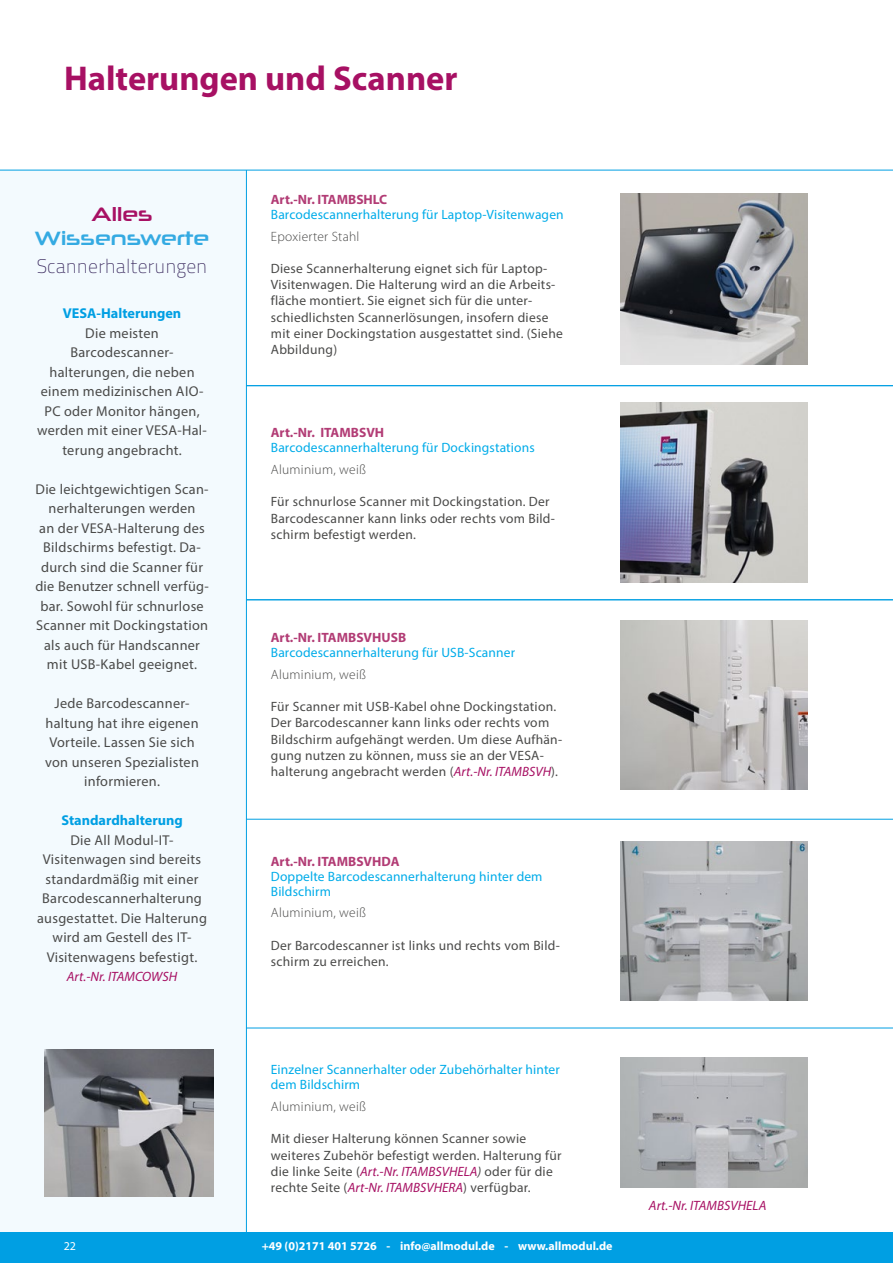
<style>
.page{position:relative;width:893px;height:1263px;background:#fff}
.page>*{position:absolute;margin:0;border:0;box-sizing:border-box;transform-origin:0 0}
.Kleinere_topkop{font:700 34.5px "Myriad Pro";color:#a71063}
.Subtitel_zijkant{font:19.5px "Titillium Text 25 L 1 wt";color:#36255b}
.t1{font:19.5px/23.4px "Neuropolitical Rg";color:#34aae2;text-align:center}
.Zijkant_plt_txt{font:14.25px/19.5px "Myriad Pro";letter-spacing:.02em;color:#4a4a49;text-align:center}
.Zijkant_plt_txt-2{font:700 14.25px "Myriad Pro";color:#009fe3}
.Zijkant_kopje{font:700 14.25px "Myriad Pro";color:#009fe3}
.Platte_tekst{font:13.5px/16.2px "Myriad Pro";letter-spacing:.02em;color:#4a4a49}
.Titel{font:13.5px/15px "Myriad Pro";letter-spacing:.01em;color:#00ace9}
.Light_plt_txt{font:300 13.5px "Myriad Pro";letter-spacing:.02em;color:#4a4a49}
.Art_nr{font:700 13.5px "Myriad Pro";color:#b23c75}
.Platte_tekst-2{font:italic 13.5px "Myriad Pro";color:#a71063}
.Zijkant_plt_txt-3{font:italic 13.5px "Myriad Pro";color:#a71063}
.t2{font:700 12px "Myriad Pro";color:#fff}
.t3{font:12px "Myriad Pro";color:#fff}
.s1{color:#a71063}
.s2{font-style:italic;color:#a71063}
.s3{font-style:italic}
</style>
<div class="page">
<div style="left:0;top:170px;width:246px;height:1074px;background:#f3fafe"></div>
<hr style="left:0;top:170px;width:893px;height:1px;background:#009fe3">
<img style="left:621px;top:193px;width:187px;height:171px">
<hr style="left:246px;top:819px;width:647px;height:1px;background:#009fe3">
<hr style="left:246px;top:1028px;width:647px;height:1px;background:#009fe3">
<img style="left:621px;top:402px;width:187px;height:181px">
<img style="left:621px;top:621px;width:187px;height:168px">
<img style="left:621px;top:842px;width:187px;height:158px">
<img style="left:621px;top:1058px;width:187px;height:130px">
<hr style="left:246px;top:599px;width:647px;height:1px;background:#009fe3">
<hr style="left:246px;top:385px;width:647px;height:1px;background:#009fe3">
<img style="left:44px;top:1049px;width:169px;height:147px">
<div style="left:0;top:1232px;width:893px;height:31px;background:#009fe3"></div>
<hr style="left:246px;top:170px;width:1px;height:1074px;background:#009fe3">
<p class="Kleinere_topkop" style="left:64px;top:56px;width:395px">Halterungen und Scanner</p>
<p class="t1" style="left:35px;top:202px;width:176px"><span class="s1">Alles<br></span>Wissenswerte</p>
<p class="Subtitel_zijkant" style="left:37px;top:253px;width:172px">Scannerhalterungen</p>
<p class="Zijkant_kopje" style="left:63px;top:304px;width:120px">VESA-Halterungen</p>
<p class="Zijkant_plt_txt" style="left:37px;top:323px;width:171px">Die meisten<br>Barcodescanner&shy;halterungen, die neben einem medizinischen AIO-<br>PC oder Monitor hängen, werden mit einer VESA-Hal&shy;terung angebracht.</p>
<p class="Zijkant_plt_txt" style="left:35px;top:479px;width:175px">Die leichtgewichtigen Scan&shy;nerhalterungen werden<br>an der VESA-Halterung des<br>Bildschirms befestigt. Da&shy;durch sind die Scanner für die Benutzer schnell verfüg&shy;bar. Sowohl für schnurlose<br>Scanner mit Dockingstation als auch für Handscanner mit USB-Kabel geeignet.</p>
<p class="Zijkant_plt_txt" style="left:45px;top:694px;width:155px">Jede Barcodescanner&shy;haltung hat ihre eigenen<br>Vorteile. Lassen Sie sich von unseren Spezialisten informieren.</p>
<p class="Zijkant_plt_txt-2" style="left:61px;top:811px;width:123px">Standardhalterung</p>
<p class="Zijkant_plt_txt" style="left:37px;top:830px;width:171px">Die All Modul-IT-<br>Visitenwagen sind bereits standardmäßig mit einer<br>Barcodescannerhalterung ausgestattet. Die Halterung wird am Gestell des IT-<br>Visitenwagens befestigt.</p>
<p class="Zijkant_plt_txt-3" style="left:67px;top:968px;width:112px">Art.-Nr. ITAMCOWSH</p>
<p class="Art_nr" style="left:271px;top:190px;width:118px">Art.-Nr. ITAMBSHLC</p>
<p class="Titel" style="left:271px;top:207px;width:294px">Barcodescannerhalterung für Laptop-Visitenwagen</p>
<p class="Light_plt_txt" style="left:271px;top:228px;width:90px">Epoxierter Stahl</p>
<p class="Platte_tekst" style="left:271px;top:260px;width:293px">Diese Scannerhalterung eignet sich für Laptop-Visitenwagen. Die Halterung wird an die Arbeits&shy;fläche montiert. Sie eignet sich für die unter&shy;schiedlichsten Scannerlösungen, insofern diese mit einer Dockingstation ausgestattet sind. (Siehe Abbildung)</p>
<p class="Art_nr" style="left:271px;top:424px;width:115px">Art.-Nr. ITAMBSVH</p>
<p class="Titel" style="left:271px;top:440px;width:265px">Barcodescannerhalterung für Dockingstations</p>
<p class="Light_plt_txt" style="left:271px;top:461px;width:97px">Aluminium, weiß</p>
<p class="Platte_tekst" style="left:271px;top:494px;width:286px">Für schnurlose Scanner mit Dockingstation. Der<br>Barcodescanner kann links oder rechts vom Bild&shy;schirm befestigt werden.</p>
<p class="Art_nr" style="left:271px;top:629px;width:137px">Art.-Nr. ITAMBSVHUSB</p>
<p class="Titel" style="left:271px;top:645px;width:246px">Barcodescannerhalterung für USB-Scanner</p>
<p class="Light_plt_txt" style="left:271px;top:666px;width:97px">Aluminium, weiß</p>
<p class="Platte_tekst" style="left:271px;top:698px;width:293px">Für Scanner mit USB-Kabel ohne Dockingstation.<br>Der Barcodescanner kann links oder rechts vom Bildschirm aufgehängt werden. Um diese Aufhän&shy;gung nutzen zu können, muss sie an der VESA&shy;halterung angebracht werden (<span class="s2">Art.-Nr. ITAMBSVH</span>).</p>
<p class="Art_nr" style="left:271px;top:852px;width:130px">Art.-Nr. ITAMBSVHDA</p>
<p class="Titel" style="left:271px;top:868px;width:273px">Doppelte Barcodescannerhalterung hinter dem<br>Bildschirm</p>
<p class="Light_plt_txt" style="left:271px;top:905px;width:97px">Aluminium, weiß</p>
<p class="Platte_tekst" style="left:271px;top:937px;width:290px">Der Barcodescanner ist links und rechts vom Bild&shy;schirm zu erreichen.</p>
<p class="Titel" style="left:271px;top:1062px;width:291px">Einzelner Scannerhalter oder Zubehörhalter hinter dem Bildschirm</p>
<p class="Light_plt_txt" style="left:271px;top:1098px;width:97px">Aluminium, weiß</p>
<p class="Platte_tekst" style="left:271px;top:1130px;width:292px">Mit dieser Halterung können Scanner sowie weiteres Zubehör befestigt werden. Halterung für die linke Seite (<span class="s2">Art.-Nr. ITAMBSVHELA</span><span class="s3">)</span> oder für die rechte Seite (<span class="s2">Art-Nr. ITAMBSVHERA</span>) verfügbar.</p>
<p class="t3" style="left:64px;top:1239px;width:14px">22</p>
<p class="t2" style="left:262px;top:1238px;width:352px">+49 (0)2171 401 5726 - info@allmodul.de - www.allmodul.de</p>
<p class="Platte_tekst-2" style="left:649px;top:1197px;width:119px">Art.-Nr. ITAMBSVHELA</p>
</div>
